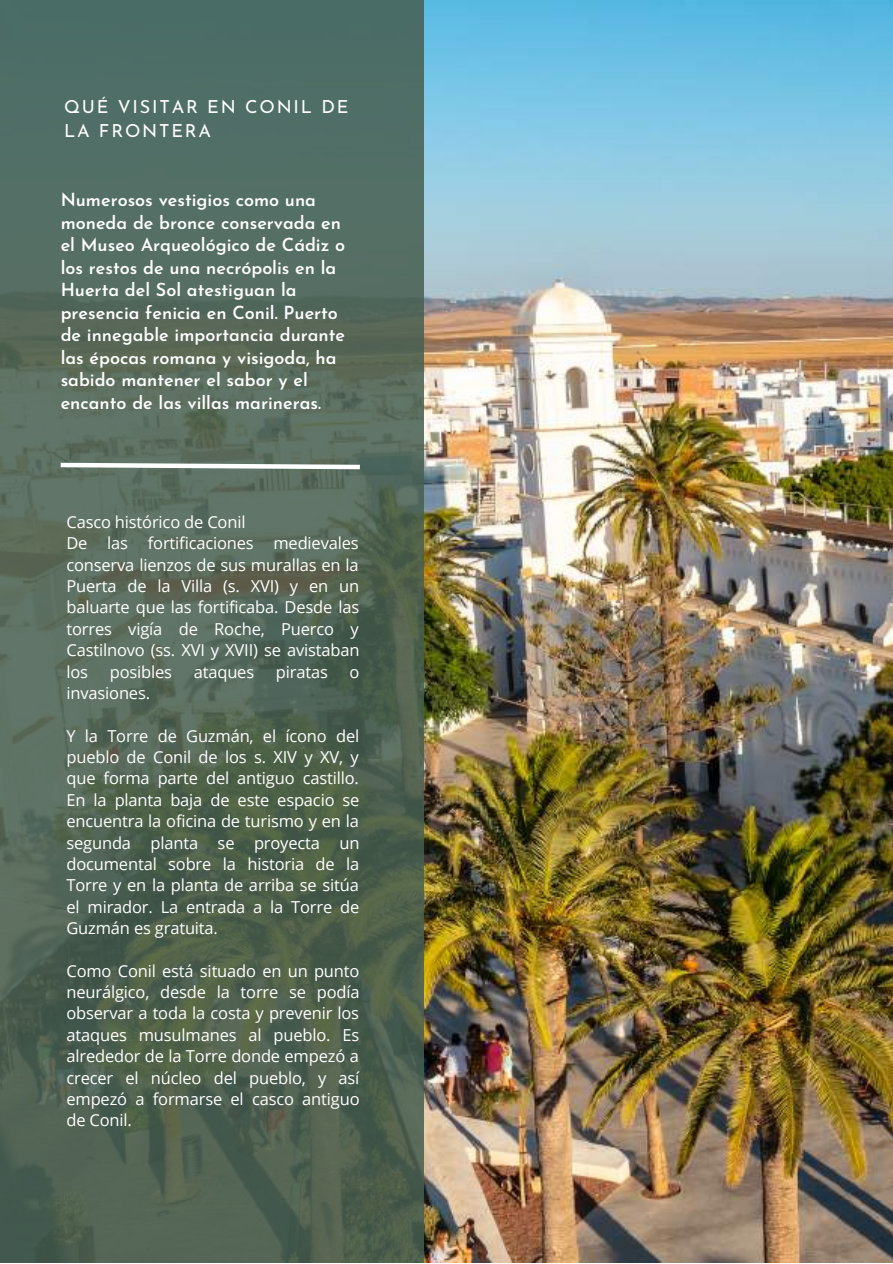
<style>
.page{position:relative;width:893px;height:1264px;background:#fff}
.page>*{position:absolute;margin:0;border:0;box-sizing:border-box;transform-origin:0 0}
.t1{font:600 18px/22.5px "Josefin Sans";color:#fff}
.t2{font:18px/24.8px "Josefin Sans";letter-spacing:.1em;color:#fff}
.t3{font:16.5px/21.3px "Open Sans";letter-spacing:-.01em;color:#fff;text-align:justify}
</style>
<div class="page">
<img style="left:423px;top:0;width:469px;height:1262px">
<svg style="left:0;top:0;width:423px;height:1262px;background:#526758"></svg>
<svg style="left:56px;top:460px;width:308px;height:11px"></svg>
<p class="t2" style="left:64px;top:96px;width:286px">QUÉ VISITAR EN CONIL DE<br>LA FRONTERA</p>
<p class="t1" style="left:61px;top:190px;width:286px">Numerosos vestigios como una moneda de bronce conservada en el Museo Arqueológico de Cádiz o los restos de una necrópolis en la<br>Huerta del Sol atestiguan la presencia fenicia en Conil. Puerto de innegable importancia durante las épocas romana y visigoda, ha sabido mantener el sabor y el encanto de las villas marineras.</p>
<p class="t3" style="left:66px;top:511px;width:294px;text-align:left">Casco histórico de Conil<br>De las fortificaciones medievales conserva lienzos de sus murallas en la<br>Puerta de la Villa (s. XVI) y en un baluarte que las fortificaba. Desde las torres vigía de Roche, Puerco y<br>Castilnovo (ss. XVI y XVII) se avistaban los</p>
<p class="t3" style="left:110px;top:660px;width:64px">posibles</p>
<p class="t3" style="left:194px;top:660px;width:62px">ataques</p>
<p class="t3" style="left:276px;top:660px;width:53px">piratas</p>
<p class="t3" style="left:349px;top:660px;width:11px">o</p>
<p class="t3" style="left:66px;top:682px;width:85px">invasiones.</p>
<p class="t3" style="left:66px;top:724px;width:294px">Y la Torre de Guzmán, el ícono del pueblo de Conil de los s. XIV y XV, y que forma parte del antiguo castillo.<br>En la planta baja de este espacio se encuentra la oficina de turismo y en la segunda planta se proyecta un documental sobre la historia de la Torre y en la planta de arriba se sitúa el mirador. La entrada a la Torre de Guzmán es gratuita.</p>
<p class="t3" style="left:66px;top:959px;width:295px">Como Conil está situado en un punto neurálgico, desde la torre se podía observar a toda la costa y prevenir los ataques musulmanes al pueblo. Es alrededor de la Torre donde empezó a crecer el núcleo del pueblo, y así empezó a formarse el casco antiguo de Conil.</p>
</div>
